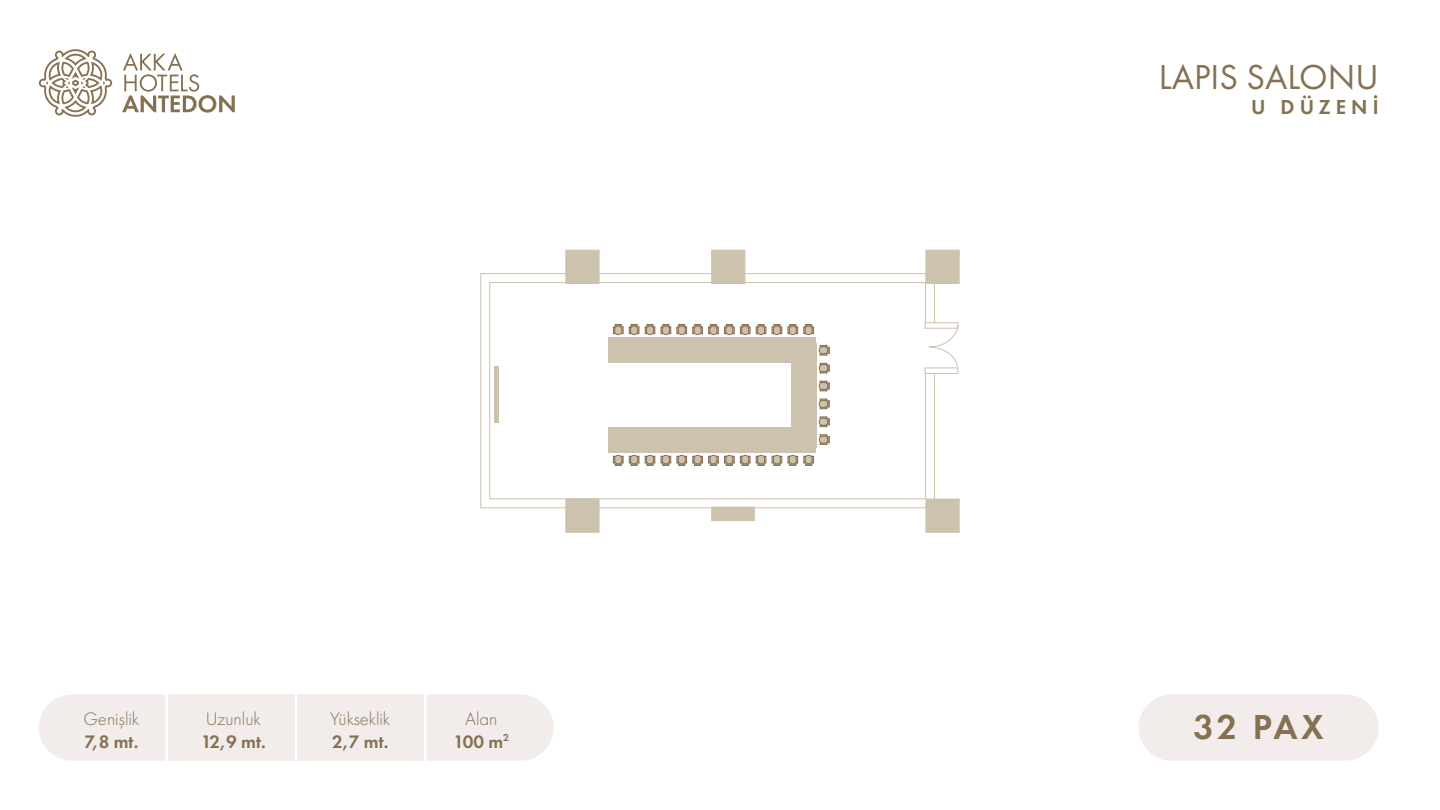
<style>
.page{position:relative;width:1440px;height:810px;background:#fff}
.page>*{position:absolute;margin:0;border:0;box-sizing:border-box;transform-origin:0 0}
.t1{font:36px "Futura PT";color:#857052}
.t2{font:600 36px "Futura PT";color:#857052}
.t3{font:600 21px "Futura PT";letter-spacing:.24em;color:#857052}
.t4{font:300 18.75px "Futura PT";color:#857052}
.t5{font:600 18.75px "Futura PT";color:#857052}
</style>
<div class="page">
<svg style="left:122px;top:53px;width:113px;height:60px"></svg>
<svg style="left:39px;top:49px;width:73px;height:68px"></svg>
<div style="left:297px;top:694px;width:127px;height:67px;background:#f2edeb"></div>
<div style="left:168px;top:694px;width:127px;height:67px;background:#f2edeb"></div>
<svg style="left:427px;top:694px;width:127px;height:67px"></svg>
<svg style="left:39px;top:694px;width:126px;height:67px"></svg>
<div style="left:1138px;top:694px;width:241px;height:67px;background:#f2edeb;border-radius:33px"></div>
<div style="left:926px;top:250px;width:33px;height:34px;background:#ccc2ad"></div>
<div style="left:711px;top:250px;width:34px;height:34px;background:#ccc2ad"></div>
<div style="left:566px;top:250px;width:33px;height:34px;background:#ccc2ad"></div>
<div style="left:566px;top:499px;width:33px;height:33px;background:#ccc2ad"></div>
<div style="left:711px;top:507px;width:44px;height:14px;background:#ccc2ad"></div>
<svg style="left:480px;top:273px;width:455px;height:235px"></svg>
<div style="left:926px;top:499px;width:33px;height:33px;background:#ccc2ad"></div>
<svg style="left:925px;top:322px;width:33px;height:6px"></svg>
<svg style="left:925px;top:368px;width:33px;height:6px"></svg>
<svg style="left:929px;top:325px;width:30px;height:43px"></svg>
<hr style="left:494px;top:367px;width:4px;height:56px;background:#ccc2ad">
<div style="left:819px;top:382px;width:9px;height:8px;border:1px solid #857052;border-radius:50%"></div>
<svg style="left:820px;top:381px;width:9px;height:10px"></svg>
<div style="left:819px;top:400px;width:9px;height:8px;border:1px solid #857052;border-radius:50%"></div>
<svg style="left:820px;top:399px;width:9px;height:10px"></svg>
<div style="left:819px;top:364px;width:9px;height:8px;border:1px solid #857052;border-radius:50%"></div>
<svg style="left:820px;top:363px;width:9px;height:10px"></svg>
<div style="left:819px;top:346px;width:9px;height:9px;border:1px solid #857052;border-radius:50%"></div>
<svg style="left:820px;top:345px;width:9px;height:10px"></svg>
<div style="left:819px;top:418px;width:9px;height:8px;border:1px solid #857052;border-radius:50%"></div>
<svg style="left:820px;top:417px;width:9px;height:10px"></svg>
<div style="left:819px;top:435px;width:9px;height:9px;border:1px solid #857052;border-radius:50%"></div>
<svg style="left:820px;top:435px;width:9px;height:10px"></svg>
<div style="left:791px;top:343px;width:25px;height:104px;background:#ccc2ad"></div>
<div style="left:678px;top:326px;width:8px;height:9px;border:1px solid #857052;border-radius:50%"></div>
<svg style="left:677px;top:324px;width:10px;height:10px"></svg>
<div style="left:693px;top:326px;width:9px;height:9px;border:1px solid #857052;border-radius:50%"></div>
<svg style="left:693px;top:324px;width:10px;height:10px"></svg>
<div style="left:741px;top:326px;width:8px;height:9px;border:1px solid #857052;border-radius:50%"></div>
<svg style="left:740px;top:324px;width:10px;height:10px"></svg>
<div style="left:757px;top:326px;width:8px;height:9px;border:1px solid #857052;border-radius:50%"></div>
<svg style="left:756px;top:324px;width:10px;height:10px"></svg>
<div style="left:725px;top:326px;width:9px;height:9px;border:1px solid #857052;border-radius:50%"></div>
<svg style="left:724px;top:324px;width:10px;height:10px"></svg>
<div style="left:709px;top:326px;width:9px;height:9px;border:1px solid #857052;border-radius:50%"></div>
<svg style="left:709px;top:324px;width:9px;height:10px"></svg>
<div style="left:773px;top:326px;width:8px;height:9px;border:1px solid #857052;border-radius:50%"></div>
<svg style="left:772px;top:324px;width:10px;height:10px"></svg>
<div style="left:630px;top:326px;width:8px;height:9px;border:1px solid #857052;border-radius:50%"></div>
<svg style="left:629px;top:324px;width:10px;height:10px"></svg>
<div style="left:614px;top:326px;width:9px;height:9px;border:1px solid #857052;border-radius:50%"></div>
<svg style="left:613px;top:324px;width:10px;height:10px"></svg>
<div style="left:804px;top:326px;width:9px;height:9px;border:1px solid #857052;border-radius:50%"></div>
<svg style="left:804px;top:324px;width:10px;height:10px"></svg>
<div style="left:662px;top:326px;width:8px;height:9px;border:1px solid #857052;border-radius:50%"></div>
<svg style="left:661px;top:324px;width:10px;height:10px"></svg>
<div style="left:789px;top:326px;width:8px;height:9px;border:1px solid #857052;border-radius:50%"></div>
<svg style="left:788px;top:324px;width:10px;height:10px"></svg>
<div style="left:646px;top:326px;width:8px;height:9px;border:1px solid #857052;border-radius:50%"></div>
<svg style="left:645px;top:324px;width:10px;height:10px"></svg>
<div style="left:609px;top:338px;width:207px;height:25px;background:#ccc2ad"></div>
<div style="left:678px;top:455px;width:8px;height:9px;border:1px solid #857052;border-radius:50%"></div>
<svg style="left:677px;top:456px;width:10px;height:9px"></svg>
<div style="left:693px;top:455px;width:9px;height:9px;border:1px solid #857052;border-radius:50%"></div>
<svg style="left:693px;top:456px;width:10px;height:9px"></svg>
<div style="left:741px;top:455px;width:8px;height:9px;border:1px solid #857052;border-radius:50%"></div>
<svg style="left:740px;top:456px;width:10px;height:9px"></svg>
<div style="left:757px;top:455px;width:8px;height:9px;border:1px solid #857052;border-radius:50%"></div>
<svg style="left:756px;top:456px;width:10px;height:9px"></svg>
<div style="left:725px;top:455px;width:9px;height:9px;border:1px solid #857052;border-radius:50%"></div>
<svg style="left:724px;top:456px;width:10px;height:9px"></svg>
<div style="left:709px;top:455px;width:9px;height:9px;border:1px solid #857052;border-radius:50%"></div>
<svg style="left:709px;top:456px;width:9px;height:9px"></svg>
<div style="left:773px;top:455px;width:8px;height:9px;border:1px solid #857052;border-radius:50%"></div>
<svg style="left:772px;top:456px;width:10px;height:9px"></svg>
<div style="left:630px;top:455px;width:8px;height:9px;border:1px solid #857052;border-radius:50%"></div>
<svg style="left:629px;top:456px;width:10px;height:9px"></svg>
<div style="left:614px;top:455px;width:9px;height:9px;border:1px solid #857052;border-radius:50%"></div>
<svg style="left:613px;top:456px;width:10px;height:9px"></svg>
<div style="left:804px;top:455px;width:9px;height:9px;border:1px solid #857052;border-radius:50%"></div>
<svg style="left:804px;top:456px;width:10px;height:9px"></svg>
<div style="left:662px;top:455px;width:8px;height:9px;border:1px solid #857052;border-radius:50%"></div>
<svg style="left:661px;top:456px;width:10px;height:9px"></svg>
<div style="left:789px;top:455px;width:8px;height:9px;border:1px solid #857052;border-radius:50%"></div>
<svg style="left:788px;top:456px;width:10px;height:9px"></svg>
<div style="left:646px;top:455px;width:8px;height:9px;border:1px solid #857052;border-radius:50%"></div>
<svg style="left:645px;top:456px;width:10px;height:9px"></svg>
<div style="left:609px;top:427px;width:207px;height:25px;background:#ccc2ad"></div>
<p class="t4" style="left:83px;top:708px;width:57px">Genişlik</p>
<p class="t4" style="left:206px;top:708px;width:57px">Uzunluk</p>
<p class="t4" style="left:330px;top:708px;width:62px">Yükseklik</p>
<p class="t4" style="left:465px;top:708px;width:34px">Alan</p>
<p class="t5" style="left:84px;top:730px;width:56px">7,8 mt.</p>
<p class="t5" style="left:201px;top:730px;width:66px">12,9 mt.</p>
<p class="t5" style="left:332px;top:730px;width:58px">2,7 mt.</p>
<p class="t5" style="left:453px;top:730px;width:57px">100 m<sup>2</sup></p>
<p class="t1" style="left:1159px;top:56px;width:221px">LAPIS SALONU</p>
<p class="t3" style="left:1251px;top:94px;width:129px">U DÜZENİ</p>
<p class="t2" style="left:1193px;top:704px;width:132px">32 PAX</p>
</div>
